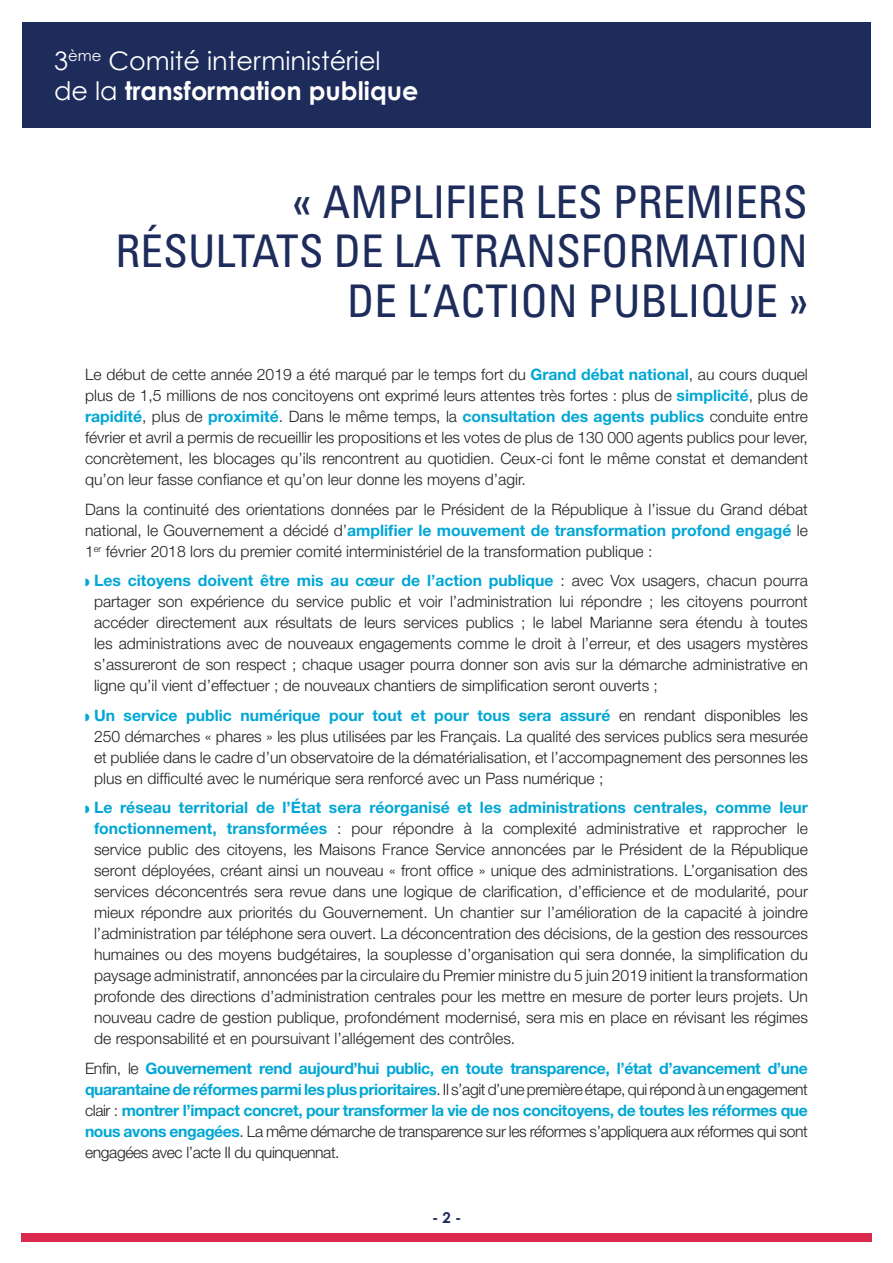
<style>
.page{position:relative;width:893px;height:1263px;background:#fff}
.page>*{position:absolute;margin:0;border:0;box-sizing:border-box;transform-origin:0 0}
.t1{font:condensed 45px/49.5px "Univers";color:#1d2c5b;text-align:right}
.t2{font:25.5px/30px "Century Gothic";color:#fff}
.t3{font:300 15.75px/21px "Helvetica Neue LT Pro";color:#231f20;text-align:justify}
.t4{font:700 15.75px/21px "Helvetica Neue LT Pro";letter-spacing:-.025em;color:#00a7d4;text-align:justify}
.t5{font:700 15px "Century Gothic";color:#1d2c5b}
.s1{font-weight:700}
.s2{font-weight:700;color:#00a7d4}
.s3{font-weight:300;color:#231f20}
</style>
<div class="page">
<div style="left:22px;top:22px;width:849px;height:106px;background:#1d2c5b"></div>
<div style="left:21px;top:1233px;width:851px;height:9px;background:#d9294c"></div>
<h2 class="t2" style="left:54px;top:45px;width:366px">3<sup>ème</sup> Comité interministériel de la <span class="s1">transformation publique</span></h2>
<h1 class="t1" style="left:116px;top:176px;width:694px">« AMPLIFIER LES PREMIERS<br>RÉSULTATS DE LA TRANSFORMATION<br>DE L’ACTION PUBLIQUE »</h1>
<p class="t3" style="left:85px;top:364px;width:724px">Le début de cette année 2019 a été marqué par le temps fort du <span class="s2">Grand débat national</span>, au cours duquel plus de 1,5 millions de nos concitoyens ont exprimé leurs attentes très fortes : plus de <span class="s2">simplicité</span>, plus de <span class="s2">rapidité</span>, plus de <span class="s2">proximité</span>. Dans le même temps, la <span class="s2">consultation des agents publics</span> conduite entre février et avril a permis de recueillir les propositions et les votes de plus de 130 000 agents publics pour lever, concrètement, les blocages qu’ils rencontrent au quotidien. Ceux-ci font le même constat et demandent qu’on leur fasse confiance et qu’on leur donne les moyens d’agir.</p>
<p class="t3" style="left:85px;top:498px;width:724px">Dans la continuité des orientations données par le Président de la République à l’issue du Grand débat national, le Gouvernement a décidé d’<span class="s2">amplifier le mouvement de transformation profond engagé</span> le 1<sup>er</sup> février 2018 lors du premier comité interministériel de la transformation publique :</p>
<p class="t3" style="left:94px;top:570px;width:715px"><span class="s2">Les citoyens doivent être mis au cœur de l’action publique</span> : avec Vox usagers, chacun pourra partager son expérience du service public et voir l’administration lui répondre ; les citoyens pourront accéder directement aux résultats de leurs services publics ; le label Marianne sera étendu à toutes les administrations avec de nouveaux engagements comme le droit à l’erreur, et des usagers mystères s’assureront de son respect ; chaque usager pourra donner son avis sur la démarche administrative en ligne qu’il vient d’effectuer ; de nouveaux chantiers de simplification seront ouverts ;</p>
<p class="t3" style="left:94px;top:704px;width:715px"><span class="s2">Un service public numérique pour tout et pour tous sera assuré</span> en rendant disponibles les 250 démarches « phares » les plus utilisées par les Français. La qualité des services publics sera mesurée et publiée dans le cadre d’un observatoire de la dématérialisation, et l’accompagnement des personnes les plus en difficulté avec le numérique sera renforcé avec un Pass numérique ;</p>
<p class="t3" style="left:94px;top:797px;width:715px"><span class="s2">Le réseau territorial de l’État sera réorganisé et les administrations centrales, comme leur fonctionnement, transformées</span> : pour répondre à la complexité administrative et rapprocher le service public des citoyens, les Maisons France Service annoncées par le Président de la République seront déployées, créant ainsi un nouveau « front office » unique des administrations. L’organisation des services déconcentrés sera revue dans une logique de clarification, d’efficience et de modularité, pour mieux répondre aux priorités du Gouvernement. Un chantier sur l’amélioration de la capacité à joindre l’administration par téléphone sera ouvert. La déconcentration des décisions, de la gestion des ressources humaines ou des moyens budgétaires, la souplesse d’organisation qui sera donnée, la simplification du paysage administratif, annoncées par la circulaire du Premier ministre du 5 juin 2019 initient la transformation profonde des directions d’administration centrales pour les mettre en mesure de porter leurs projets. Un nouveau cadre de gestion publique, profondément modernisé, sera mis en place en révisant les régimes de responsabilité et en poursuivant l’allégement des contrôles.</p>
<p class="t4" style="left:85px;top:1057px;width:724px"><span class="s3">Enfin, le</span> Gouvernement rend aujourd’hui public, en toute transparence, l’état d’avancement d’une quarantaine de réformes parmi les plus prioritaires<span class="s3">. Il s’agit d’une première étape, qui répond à un engagement clair :</span> montrer l’impact concret, pour transformer la vie de nos concitoyens, de toutes les réformes que nous avons engagées<span class="s3">. La même démarche de transparence sur les réformes s’appliquera aux réformes qui sont engagées avec l’acte II du quinquennat.</span></p>
<p class="t5" style="left:432px;top:1208px;width:31px">- 2 -</p>
</div>
